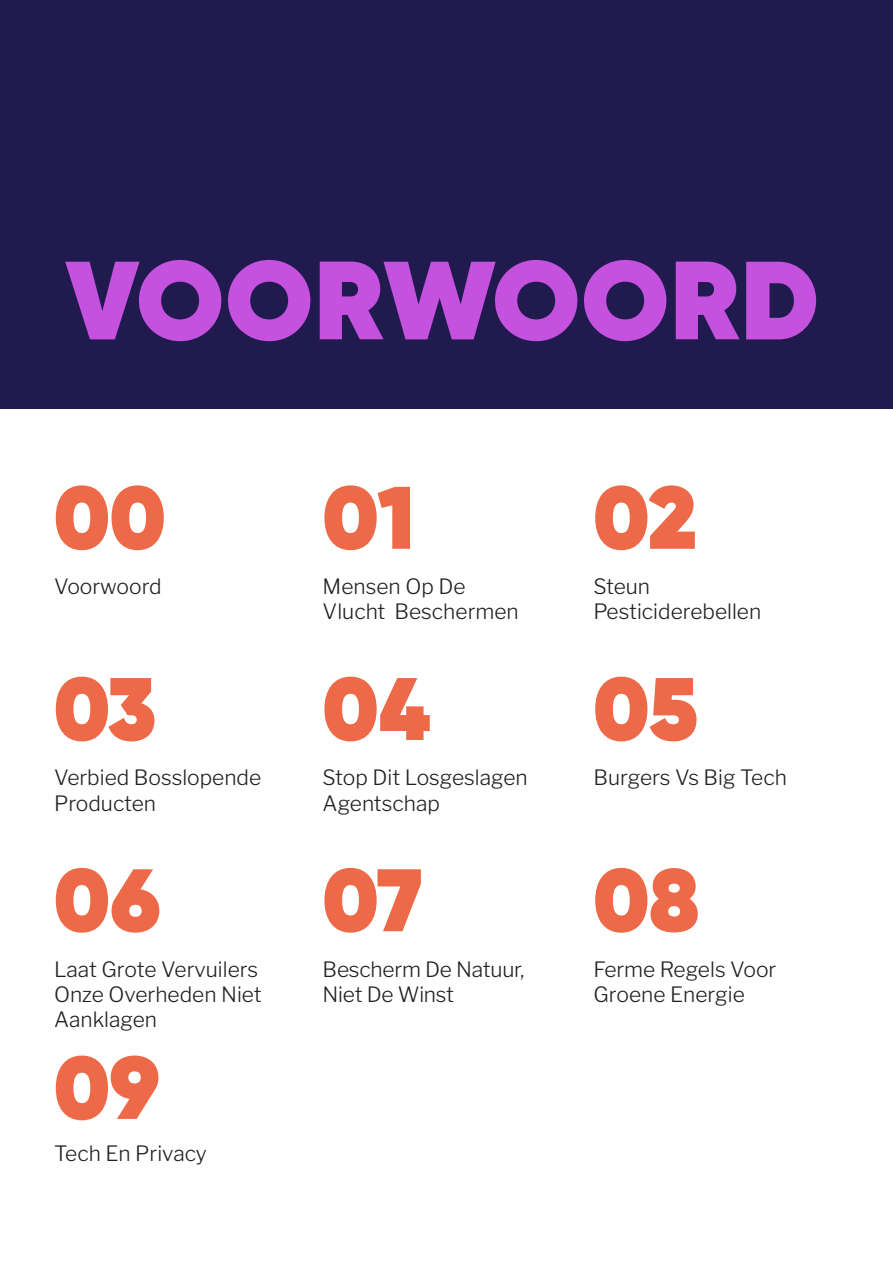
<style>
.page{position:relative;width:893px;height:1263px;background:#fff}
.page>*{position:absolute;margin:0;border:0;box-sizing:border-box;transform-origin:0 0}
.t1{font:800 111px "Gilroy";letter-spacing:.01em;color:#c452de}
.t2{font:800 88.5px/191.2px "Gilroy";color:#ed6947;text-align:justify}
.t3{font:100 21px/25.2px "Libre Franklin";color:#231f20}
</style>
<div class="page">
<div style="left:0;top:0;width:893px;height:408px;background:#211a4f"></div>
<h1 class="t1" style="left:65px;top:229px;width:755px">VOORWOORD</h1>
<h2 class="t2" style="left:54px;top:422px;width:113px;line-height:190.1px">00<br>03<br>06<br>09</h2>
<p class="t3" style="left:54px;top:572px;width:109px">Voorwoord</p>
<p class="t3" style="left:54px;top:763px;width:209px">Verbied Bosslopende<br>Producten</p>
<p class="t3" style="left:54px;top:954px;width:209px">Laat Grote Vervuilers<br>Onze Overheden Niet<br>Aanklagen</p>
<p class="t3" style="left:54px;top:1139px;width:154px">Tech En Privacy</p>
<h2 class="t2" style="left:323px;top:422px;width:109px;text-align:left">01<br>04<br>07</h2>
<h2 class="t2" style="left:593px;top:422px;width:107px">02<br>05<br>08</h2>
<p class="t3" style="left:323px;top:572px;width:198px">Mensen Op De<br>Vlucht Beschermen</p>
<p class="t3" style="left:593px;top:572px;width:169px">Steun<br>Pesticiderebellen</p>
<p class="t3" style="left:323px;top:763px;width:207px">Stop Dit Losgeslagen<br>Agentschap</p>
<p class="t3" style="left:593px;top:763px;width:195px">Burgers Vs Big Tech</p>
<p class="t3" style="left:323px;top:954px;width:203px">Bescherm De Natuur,<br>Niet De Winst</p>
<p class="t3" style="left:593px;top:954px;width:185px">Ferme Regels Voor<br>Groene Energie</p>
</div>
